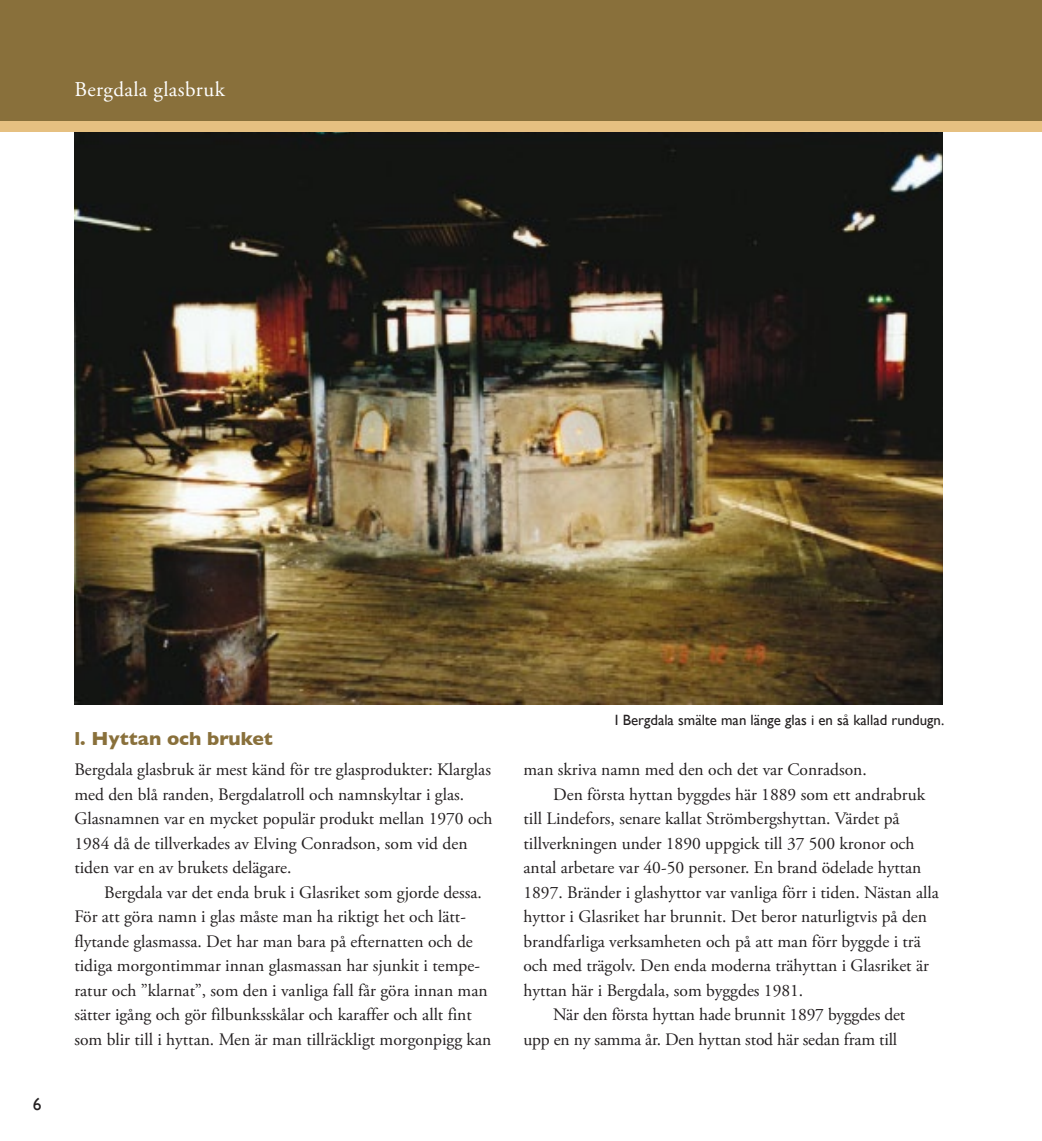
<style>
.page{position:relative;width:1042px;height:1141px;background:#fff}
.page>*{position:absolute;margin:0;border:0;box-sizing:border-box;transform-origin:0 0}
.t1{font:21px "Adobe Garamond Pro";letter-spacing:.02em;color:#fff}
.t2{font:700 19.25px "Gill Sans";color:#89703b}
.t3{font:17.5px/24.5px "Adobe Garamond Pro";color:#231f20}
.t4{font:17.5px "Gill Sans";color:#231f20}
.t5{font:14.88px "Gill Sans";color:#231f20}
</style>
<div class="page">
<img style="left:74px;top:132px;width:869px;height:572px">
<div style="left:0;top:121px;width:1042px;height:11px;background:#e6c081"></div>
<div style="left:0;top:0;width:1042px;height:121px;background:#89703b"></div>
<p class="t1" style="left:74px;top:77px;width:152px">Bergdala glasbruk</p>
<p class="t4" style="left:33px;top:1094px;width:10px">6</p>
<p class="t2" style="left:74px;top:723px;width:200px">l. Hyttan och bruket</p>
<p class="t3" style="left:74px;top:758px;width:420px">Bergdala glasbruk är mest känd för tre glasprodukter: Klarglas med den blå randen, Bergdalatroll och namnskyltar i glas.<br>Glasnamnen var en mycket populär produkt mellan 1970 och 1984 då de tillverkades av Elving Conradson, som vid den tiden var en av brukets delägare.</p>
<p class="t3" style="left:74px;top:881px;width:418px;text-indent:30px">Bergdala var det enda bruk i Glasriket som gjorde dessa.<br>För att göra namn i glas måste man ha riktigt het och lätt&shy;flytande glasmassa. Det har man bara på efternatten och de tidiga morgontimmar innan glasmassan har sjunkit i tempe&shy;ratur och ”klarnat”, som den i vanliga fall får göra innan man sätter igång och gör filbunksskålar och karaffer och allt fint som blir till i hyttan. Men är man tillräckligt morgonpigg kan</p>
<p class="t5" style="left:615px;top:711px;width:331px">I Bergdala smälte man länge glas i en så kallad rundugn.</p>
<p class="t3" style="left:523px;top:758px;width:345px">man skriva namn med den och det var Conradson.</p>
<p class="t3" style="left:553px;top:783px;width:373px">Den första hyttan byggdes här 1889 som ett andrabruk</p>
<p class="t3" style="left:523px;top:807px;width:378px">till Lindefors, senare kallat Strömbergshyttan. Värdet på</p>
<p class="t3" style="left:523px;top:832px;width:392px">tillverkningen under 1890 uppgick till 37 500 kronor och</p>
<p class="t3" style="left:523px;top:856px;width:399px">antal arbetare var 40-50 personer. En brand ödelade hyttan</p>
<p class="t3" style="left:523px;top:881px;width:417px">1897. Bränder i glashyttor var vanliga förr i tiden. Nästan alla</p>
<p class="t3" style="left:523px;top:905px;width:405px">hyttor i Glasriket har brunnit. Det beror naturligtvis på den</p>
<p class="t3" style="left:523px;top:930px;width:399px">brandfarliga verksamheten och på att man förr byggde i trä</p>
<p class="t3" style="left:523px;top:954px;width:407px">och med trägolv. Den enda moderna trähyttan i Glasriket är</p>
<p class="t3" style="left:523px;top:979px;width:281px">hyttan här i Bergdala, som byggdes 1981.</p>
<p class="t3" style="left:553px;top:1003px;width:353px">När den första hyttan hade brunnit 1897 byggdes det</p>
<p class="t3" style="left:523px;top:1028px;width:375px">upp en ny samma år. Den hyttan stod här sedan fram till</p>
</div>
